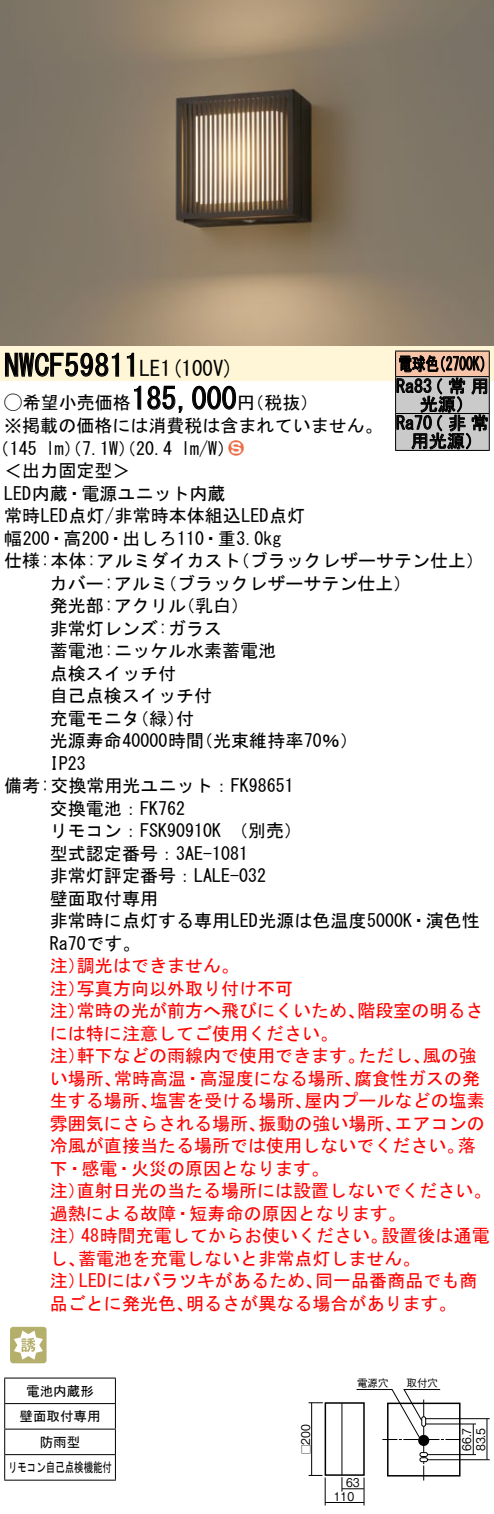
<style>
.page{position:relative;width:494px;height:1514px;background:#fff}
.page>*{position:absolute;margin:0;border:0;box-sizing:border-box;transform-origin:0 0}
.t1{font:30px "MS Gothic";color:#000}
.t2{font:21px "MS Gothic";color:#000}
.t3{font:18px/22.8px "MS Gothic";color:#000}
.t4{font:18px/22.5px "MS Gothic";color:#f00}
.t5{font:18px/22.2px "MS Gothic";color:#000;scale:.75 1}
.t6{font:18px "Ford Classification 1";color:#ed6d48}
.t7{font:13.5px/25.5px "MS Gothic";color:#000;text-align:center}
.t8{font:12px/13.5px "Gothic BBB Pro Medium 90 pv RKSJ H";color:#000;scale:.9 1}
.t9{font:10.5px "Gothic BBB Pro Medium 90 pv RKSJ H";color:#000}
.t10{font:10.5px "Gothic BBB Pro Medium 90 pv RKSJ H";color:#000;scale:.9 1}
.s1{font-family:"Ford Classification 1"}
.s2{color:#fff}
</style>
<div class="page">
<img style="left:0;top:0;width:493px;height:346px">
<div style="left:0;top:346px;width:493px;height:34px;background:#fff5d7"></div>
<svg style="left:5px;top:352px;width:114px;height:25px"></svg>
<svg style="left:126px;top:352px;width:8px;height:25px"></svg>
<svg style="left:134px;top:385px;width:7px;height:25px"></svg>
<svg style="left:147px;top:385px;width:36px;height:28px"></svg>
<svg style="left:192px;top:385px;width:44px;height:25px"></svg>
<svg style="left:10px;top:1326px;width:37px;height:37px"></svg>
<hr style="left:4px;top:1377px;width:112px;height:1px;background:#000">
<hr style="left:4px;top:1402px;width:112px;height:1px;background:#000">
<hr style="left:4px;top:1428px;width:112px;height:1px;background:#000">
<hr style="left:4px;top:1453px;width:112px;height:1px;background:#000">
<svg style="left:4px;top:1378px;width:1px;height:101px"></svg>
<svg style="left:115px;top:1378px;width:1px;height:101px"></svg>
<hr style="left:4px;top:1479px;width:112px;height:1px;background:#000">
<hr style="left:395px;top:350px;width:94px;height:1px;background:#000">
<svg style="left:394px;top:351px;width:95px;height:100px;background:#908783"></svg>
<hr style="left:427px;top:1459px;width:62px;height:1px;background:#000">
<hr style="left:427px;top:1453px;width:48px;height:1px;background:#000">
<hr style="left:425px;top:1423px;width:50px;height:1px;background:#000">
<hr style="left:425px;top:1418px;width:64px;height:1px;background:#000">
<svg style="left:308px;top:1402px;width:14px;height:1px"></svg>
<svg style="left:308px;top:1474px;width:17px;height:31px"></svg>
<hr style="left:311px;top:1402px;width:1px;height:73px;background:#000">
<hr style="left:472px;top:1424px;width:1px;height:30px;background:#000">
<hr style="left:486px;top:1418px;width:1px;height:41px;background:#000">
<hr style="left:325px;top:1501px;width:38px;height:1px;background:#000">
<svg style="left:341px;top:1389px;width:120px;height:116px"></svg>
<h1 class="t1" style="left:4px;top:350px;width:137px">NWCF59811</h1>
<p class="t5" style="left:425px;top:353px;width:86px;text-indent:-27px">電球色<br>（常用</p>
<p class="t5" style="left:432px;top:353px;width:82px">（2700 (K</p>
<p class="t2" style="left:139px;top:358px;width:96px">LE (1 100 (V</p>
<p class="t3" style="left:395px;top:374px;width:37px">Ra83</p>
<p class="t3" style="left:419px;top:392px;width:55px">光源(</p>
<p class="t3" style="left:425px;top:411px;width:65px">（非常</p>
<h1 class="t1" style="left:131px;top:383px;width:106px">185,000</h1>
<p class="t3" style="left:4px;top:391px;width:380px"><span class="s1">A</span>希望小売価格<br>※掲載の価格には消費税は含まれていません。</p>
<p class="t6" style="left:228px;top:438px;width:17px">2<span class="s2">3</span></p>
<p class="t3" style="left:237px;top:391px;width:82px">（円税抜(</p>
<p class="t3" style="left:410px;top:414px;width:73px;line-height:18px;text-indent:-15px">Ra70<br>用光源(</p>
<p class="t3" style="left:181px;top:437px;width:55px">l m (W/</p>
<p class="t3" style="left:-8px;top:437px;width:47px">（145</p>
<p class="t3" style="left:4px;top:459px;width:127px">＜出力固定型&lt;</p>
<p class="t3" style="left:4px;top:482px;width:223px">LED内蔵・電源ユニット内蔵</p>
<p class="t3" style="left:4px;top:504px;width:302px">常時LED点灯/非常時本体組込LED点灯</p>
<p class="t3" style="left:4px;top:527px;width:278px">幅200・高200・出しろ110・重3.0kg</p>
<p class="t3" style="left:232px;top:549px;width:254px">（ブラックレザーサテン仕上(</p>
<p class="t3" style="left:46px;top:437px;width:128px">lm）（7.1 ）（W 20.4</p>
<p class="t3" style="left:159px;top:549px;width:254px;text-indent:-155px">仕様:本体:アルミダイカスト<br>（ブラックレザーサテン仕上(</p>
<p class="t3" style="left:50px;top:572px;width:120px">カバー:アルミ</p>
<p class="t3" style="left:50px;top:594px;width:138px">発光部:アクリル</p>
<p class="t3" style="left:50px;top:617px;width:174px">非常灯レンズ:ガラス</p>
<p class="t3" style="left:50px;top:639px;width:228px">蓄電池:ニッケル水素蓄電池</p>
<p class="t3" style="left:50px;top:662px;width:127px">点検スイッチ付</p>
<p class="t3" style="left:50px;top:684px;width:163px">自己点検スイッチ付</p>
<p class="t3" style="left:131px;top:707px;width:64px">（緑付）</p>
<p class="t3" style="left:177px;top:594px;width:74px">（乳白(</p>
<p class="t3" style="left:50px;top:707px;width:91px">充電モニタ</p>
<p class="t3" style="left:50px;top:729px;width:156px">光源寿命40000時間</p>
<p class="t3" style="left:50px;top:752px;width:37px">IP23</p>
<p class="t3" style="left:4px;top:774px;width:291px">備考:交換常用光ユニット：FK98651</p>
<p class="t3" style="left:50px;top:797px;width:136px">交換電池：FK762</p>
<p class="t3" style="left:50px;top:819px;width:253px">リモコン：FSK90910K　（別売(</p>
<p class="t3" style="left:50px;top:842px;width:199px">型式認定番号：3AE-1081</p>
<p class="t3" style="left:50px;top:864px;width:217px">非常灯評定番号：LALE-032</p>
<p class="t3" style="left:50px;top:887px;width:109px">壁面取付専用</p>
<p class="t3" style="left:50px;top:909px;width:431px">非常時に点灯する専用LED光源は色温度5000 ・K 演色性</p>
<p class="t3" style="left:50px;top:932px;width:92px">Ra70です。</p>
<p class="t4" style="left:77px;top:954px;width:163px">調光はできません。</p>
<p class="t3" style="left:195px;top:729px;width:164px">（光束維持率70％(</p>
<p class="t4" style="left:77px;top:954px;width:217px;text-indent:-27px">注）<br>写真方向以外取り付け不可</p>
<p class="t4" style="left:50px;top:977px;width:37px">注）</p>
<p class="t4" style="left:77px;top:999px;width:289px">常時の光が前方へ飛びにくいため、</p>
<p class="t4" style="left:357px;top:999px;width:128px">階段室の明るさ</p>
<p class="t4" style="left:50px;top:999px;width:289px">注）<br>には特に注意してご使用ください。</p>
<p class="t4" style="left:77px;top:1044px;width:289px">軒下などの雨線内で使用できます。</p>
<p class="t4" style="left:50px;top:1044px;width:37px">注）</p>
<p class="t4" style="left:358px;top:1044px;width:73px">ただし、</p>
<p class="t4" style="left:422px;top:1044px;width:55px">風の強</p>
<p class="t4" style="left:354px;top:1067px;width:127px">腐食性ガスの発</p>
<p class="t4" style="left:114px;top:1067px;width:249px">常時高温・高湿度になる場所、</p>
<p class="t4" style="left:50px;top:1067px;width:73px">い場所、</p>
<p class="t4" style="left:304px;top:1089px;width:181px">屋内プールなどの塩素</p>
<p class="t4" style="left:150px;top:1089px;width:163px">塩害を受ける場所、</p>
<p class="t4" style="left:50px;top:1089px;width:109px">生する場所、</p>
<p class="t4" style="left:50px;top:1112px;width:217px">雰囲気にさらされる場所、</p>
<p class="t4" style="left:258px;top:1112px;width:146px">振動の強い場所、</p>
<p class="t4" style="left:394px;top:1112px;width:91px">エアコンの</p>
<p class="t4" style="left:50px;top:1134px;width:415px">冷風が直接当たる場所では使用しないでください。下・感電・火災の原因となります。</p>
<p class="t4" style="left:77px;top:1179px;width:415px">直射日光の当たる場所には設置しないでください。</p>
<p class="t4" style="left:457px;top:1134px;width:19px">落</p>
<p class="t4" style="left:50px;top:1179px;width:37px">注）</p>
<p class="t4" style="left:50px;top:1202px;width:357px">過熱による故障・短寿命の原因となります。</p>
<p class="t4" style="left:381px;top:1224px;width:110px">設置後は通電</p>
<p class="t4" style="left:81px;top:1224px;width:308px">48時間充電してからお使いください。</p>
<p class="t4" style="left:78px;top:1224px;width:344px;text-indent:-28px">注）<br>蓄電池を充電しないと非常点灯しません。</p>
<p class="t4" style="left:50px;top:1247px;width:37px">し、</p>
<p class="t4" style="left:79px;top:1269px;width:245px">LEDにはバラツキがあるため、</p>
<p class="t4" style="left:315px;top:1269px;width:163px">同一品番商品でも商</p>
<p class="t4" style="left:50px;top:1269px;width:37px">注）</p>
<p class="t4" style="left:50px;top:1292px;width:145px">品ごとに発光色、</p>
<p class="t4" style="left:186px;top:1292px;width:272px">明るさが異なる場合があります。</p>
<p class="t7" style="left:8px;top:1377px;width:105px">電池内蔵形<br>壁面取付専用<br>防雨型<br>リモコン自己点検機能付</p>
<p class="t8" style="left:297px;top:1444px;width:24px;rotate:-90deg">200</p>
<p class="t10" style="left:297px;top:1454px;width:12px;rotate:-90deg">□</p>
<p class="t9" style="left:356px;top:1374px;width:33px">電源穴</p>
<p class="t9" style="left:406px;top:1374px;width:33px">取付穴</p>
<p class="t8" style="left:333px;top:1474px;width:30px;text-indent:12px">63<br>110</p>
<p class="t8" style="left:458px;top:1451px;width:27px;rotate:-90deg">66.7<br>83.5</p>
</div>
